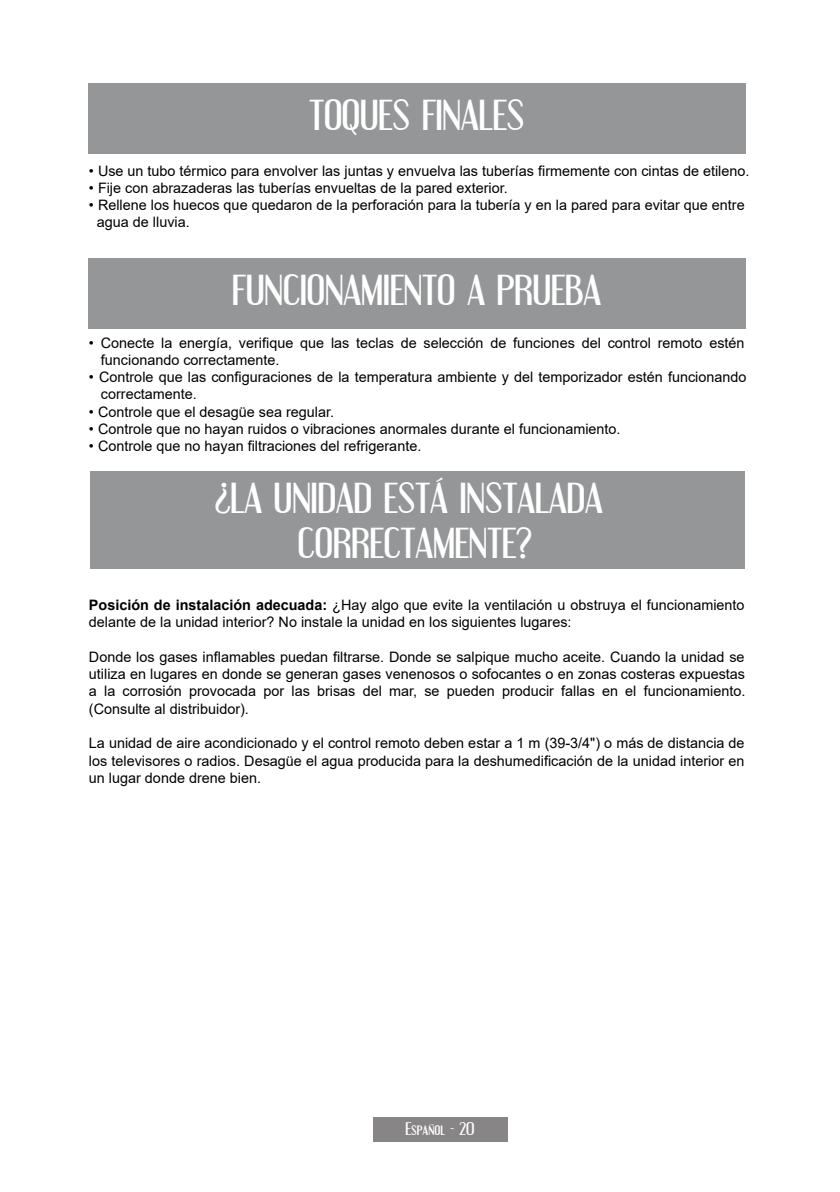
<style>
.page{position:relative;width:840px;height:1192px;background:#fff}
.page>*{position:absolute;margin:0;border:0;box-sizing:border-box;transform-origin:0 0}
.t1{font:38px/45.6px "Engebrechtre";color:#fff;text-align:center}
.t2{font:16px "Engebrechtre";color:#fff}
.t3{font:14.4px/17.2px "Arial";color:#000}
.s1{font-weight:700}
</style>
<div class="page">
<div style="left:373px;top:1117px;width:134px;height:25px;background:#878585"></div>
<div style="left:88px;top:83px;width:658px;height:70px;background:#949698"></div>
<div style="left:88px;top:258px;width:658px;height:70px;background:#949698"></div>
<div style="left:90px;top:472px;width:655px;height:97px;background:#949698"></div>
<h1 class="t1" style="left:309px;top:92px;width:216px">TOQUES FINALES</h1>
<p class="t3" style="left:89px;top:162px;width:662px">• Use un tubo térmico para envolver las juntas y envuelva las tuberías firmemente con cintas de etileno.</p>
<p class="t3" style="left:89px;top:179px;width:420px">• Fije con abrazaderas las tuberías envueltas de la pared exterior.</p>
<p class="t3" style="left:97px;top:196px;width:649px;text-indent:-8px">• Rellene los huecos que quedaron de la perforación para la tubería y en la pared para evitar que entre agua de lluvia.</p>
<h1 class="t1" style="left:232px;top:267px;width:371px">FUNCIONAMIENTO A PRUEBA</h1>
<p class="t3" style="left:101px;top:334px;width:645px;text-indent:-12px">• Conecte la energía, verifique que las teclas de selección de funciones del control remoto estén funcionando correctamente.</p>
<p class="t3" style="left:101px;top:368px;width:647px;text-indent:-12px">• Controle que las configuraciones de la temperatura ambiente y del temporizador estén funcionando correctamente.</p>
<p class="t3" style="left:89px;top:403px;width:247px">• Controle que el desagüe sea regular.</p>
<p class="t3" style="left:89px;top:420px;width:533px">• Controle que no hayan ruidos o vibraciones anormales durante el funcionamiento.</p>
<p class="t3" style="left:89px;top:437px;width:334px">• Controle que no hayan filtraciones del refrigerante.</p>
<h1 class="t1" style="left:215px;top:474px;width:389px">¿LA UNIDAD ESTÁ INSTALADA<br>CORRECTAMENTE?</h1>
<p class="t3" style="left:89px;top:596px;width:657px"><span class="s1">Posición de instalación adecuada:</span> ¿Hay algo que evite la ventilación u obstruya el funcionamiento delante de la unidad interior? No instale la unidad en los siguientes lugares:</p>
<p class="t3" style="left:89px;top:648px;width:658px;text-align:justify">Donde los gases inflamables puedan filtrarse. Donde se salpique mucho aceite. Cuando la unidad se utiliza en lugares en donde se generan gases venenosos o sofocantes o en zonas costeras expuestas a la corrosión provocada por las brisas del mar, se pueden producir fallas en el funcionamiento. (Consulte al distribuidor).</p>
<p class="t3" style="left:89px;top:734px;width:657px;text-align:justify">La unidad de aire acondicionado y el control remoto deben estar a 1 m (39-3/4") o más de distancia de los televisores o radios. Desagüe el agua producida para la deshumedificación de la unidad interior en un lugar donde drene bien.</p>
<p class="t2" style="left:405px;top:1120px;width:71px">Español - 20</p>
</div>
